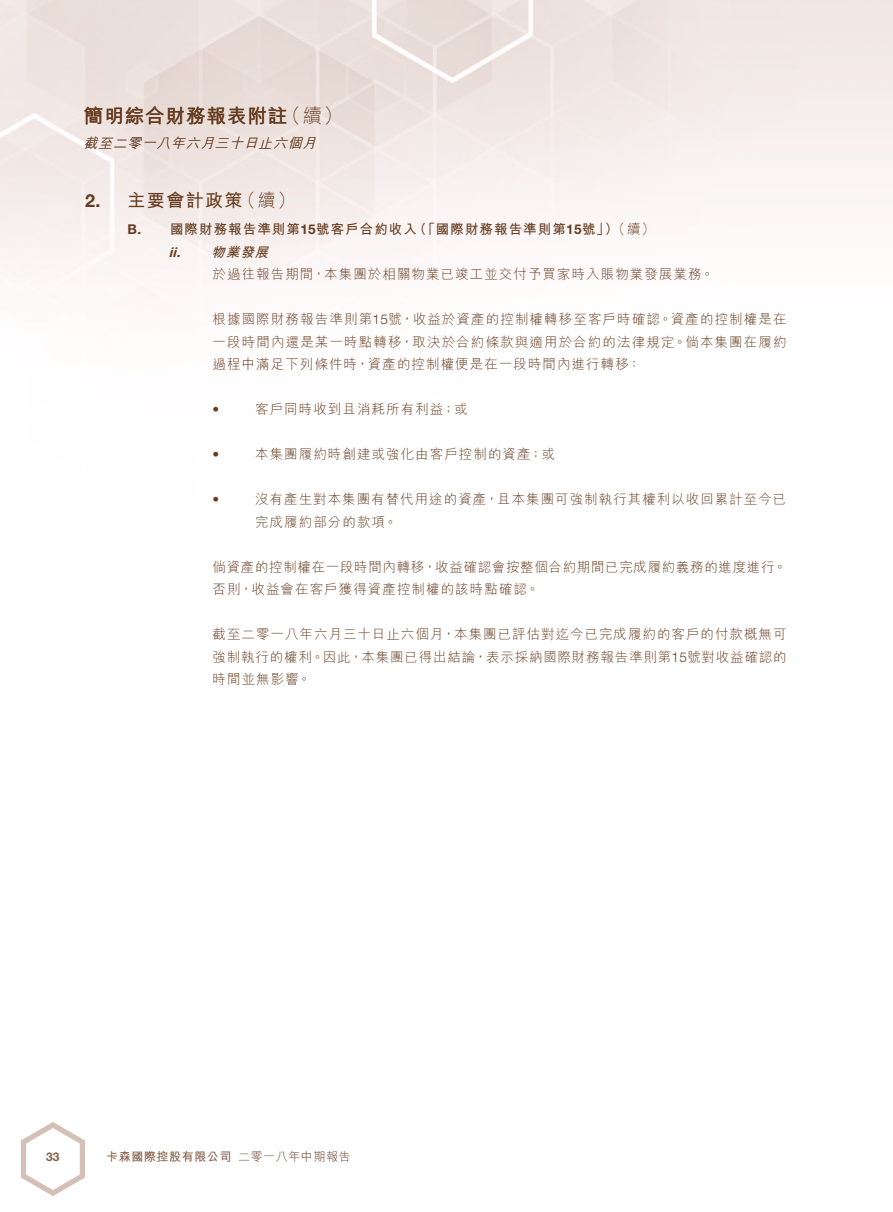
<style>
.page{position:relative;width:893px;height:1212px;background:#fff}
.page>*{position:absolute;margin:0;border:0;box-sizing:border-box;transform-origin:0 0}
.t1{font:700 19.5px "M Hei HK";letter-spacing:.05em;color:#653c20}
.t2{font:300 19.5px "M Hei HK";color:#653c20}
.Heading_1{font:700 18px "M Hei HK";letter-spacing:.08em;color:#653c20}
.Heading_1-2{font:300 18px "M Hei HK";color:#653c20}
.Heading_1-3{font:700 18px "Helvetica Neue LT Std";color:#653c20}
.Body_Text{font:300 13.5px/22.5px "M Hei HK";letter-spacing:.08em;color:#653c20;text-align:justify}
.Body_Text-2{font:300 13.5px/22.5px "M Hei HK";letter-spacing:.05em;color:#653c20}
.Heading_2{font:700 13.5px "M Hei HK";letter-spacing:.08em;color:#653c20}
.t3{font:italic 300 13.5px "M Hei HK";color:#653c20}
.Heading_3{font:italic 700 13.5px "M Hei HK";color:#653c20}
.Heading_3-2{font:italic 700 13.5px "Helvetica Neue LT Std";color:#653c20}
.Body_Text-3{font:300 13.5px "Helvetica Neue LT Std";color:#653c20}
.Heading_2-2{font:700 13.5px "Helvetica Neue LT Std";color:#653c20}
.t4{font:700 12px "M Hei HK";letter-spacing:.05em;color:#855f48}
.t5{font:300 12px "M Hei HK";letter-spacing:.05em;color:#653c20}
.t6{font:700 12px "Helvetica Neue LT Std";color:#855f48}
.s1{font-family:"Helvetica Neue LT Std"}
.s2{font-weight:300}
</style>
<div class="page">
<svg style="left:20px;top:1122px;width:66px;height:74px"></svg>
<h1 class="t1" style="left:84px;top:102px;width:205px">簡明綜合財務報表附註</h1>
<p class="t3" style="left:84px;top:136px;width:237px">截至二零一八年六月三十日止六個月</p>
<h1 class="t2" style="left:281px;top:106px;width:63px">（續(</h1>
<p class="Heading_1-3" style="left:85px;top:190px;width:17px">2.</p>
<p class="Heading_1" style="left:128px;top:188px;width:117px">主要會計政策</p>
<p class="Heading_1-2" style="left:238px;top:192px;width:59px">（續(</p>
<p class="Heading_2-2" style="left:128px;top:221px;width:15px">B.</p>
<p class="Heading_2" style="left:170px;top:219px;width:248px">國際財務報告準則第<span class="s1">15</span>號客戶合約收入</p>
<p class="Heading_2" style="left:413px;top:219px;width:243px">（「國際財務報告準則第<span class="s1">15</span>號」）<span class="s2">（續(</span></p>
<p class="Heading_3-2" style="left:169px;top:244px;width:17px">.i i</p>
<p class="Heading_3" style="left:211px;top:242px;width:63px">物業發展</p>
<p class="Body_Text" style="left:213px;top:263px;width:503px">於過往報告期間，本集團於相關物業已竣工並交付予買家時入賬物業發展業務。</p>
<p class="Body_Text" style="left:213px;top:308px;width:575px">根據國際財務報告準則第<span class="s1">15</span>號，收益於資產的控制權轉移至客戶時確認。資產的控制權是在一段時間內還是某一時點轉移，取決於合約條款與適用於合約的法律規定。倘本集團在履約過程中滿足下列條件時，資產的控制權便是在一段時間內進行轉移：</p>
<p class="Body_Text" style="left:255px;top:398px;width:214px">客戶同時收到且消耗所有利益；或</p>
<p class="Body_Text-3" style="left:213px;top:401px;width:8px">•</p>
<p class="Body_Text-3" style="left:213px;top:446px;width:8px">•</p>
<p class="Body_Text-3" style="left:213px;top:491px;width:8px">•</p>
<p class="Body_Text" style="left:255px;top:443px;width:301px">本集團履約時創建或強化由客戶控制的資產；或</p>
<p class="Body_Text" style="left:255px;top:488px;width:533px">沒有產生對本集團有替代用途的資產，且本集團可強制執行其權利以收回累計至今已</p>
<p class="Body_Text" style="left:255px;top:510px;width:144px">完成履約部分的款項。</p>
<p class="Body_Text-2" style="left:213px;top:555px;width:576px">倘資產的控制權在一段時間內轉移，收益確認會按整個合約期間已完成履約義務的進度進行。否則，收益會在客戶獲得資產控制權的該時點確認。</p>
<p class="Body_Text" style="left:213px;top:623px;width:576px">截至二零一八年六月三十日止六個月，本集團已評估對迄今已完成履約的客戶的付款概無可強制執行的權利。因此，本集團已得出結論，表示採納國際財務報告準則第<span class="s1">15</span>號對收益確認的時間並無影響。</p>
<p class="t6" style="left:46px;top:1150px;width:15px">33</p>
<p class="t4" style="left:106px;top:1148px;width:127px">卡森國際控股有限公司</p>
<p class="t5" style="left:238px;top:1151px;width:114px">二零一八年中期報告</p>
</div>
